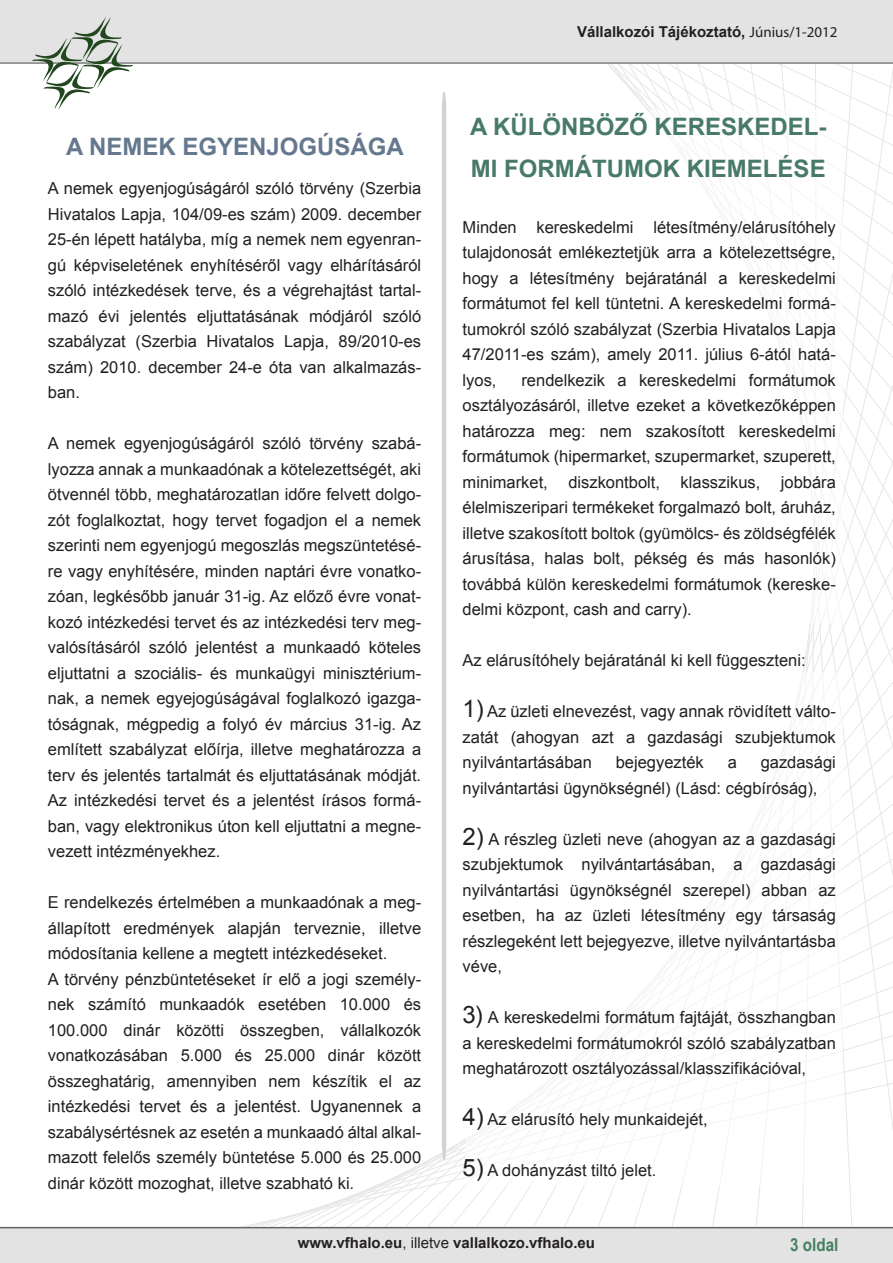
<style>
.page{position:relative;width:893px;height:1263px;background:#fff}
.page>*{position:absolute;margin:0;border:0;box-sizing:border-box;transform-origin:0 0}
.t1{font:700 24px/42px "Arial";color:#487a69}
.t2{font:700 24px "Arial";color:#65788d}
.t3{font:700 18px "Arial Narrow";color:#457f62}
.t4{font:16.5px/25.5px "Arial";color:#231f20;text-align:justify}
.t5{font:700 15px "Arial";color:#231f20}
.s1{font-family:"Myriad Pro";font-weight:400}
.s2{font-size:24px}
.s3{font-weight:400}
</style>
<div class="page">
<div style="left:0;top:1228px;width:893px;height:35px;background:#e2e3e2"></div>
<hr style="left:0;top:1227px;width:893px;height:1px;background:#626363">
<svg style="left:8px;top:1147px;width:885px;height:82px"></svg>
<svg style="left:446px;top:64px;width:447px;height:1029px"></svg>
<div style="left:0;top:0;width:893px;height:63px;background:#e2e3e2"></div>
<hr style="left:0;top:62px;width:893px;height:2px;background:#848484">
<svg style="left:32px;top:16px;width:101px;height:94px"></svg>
<div style="left:649px;top:110px;width:194px;height:513px;background:#fff"></div>
<div style="left:465px;top:672px;width:378px;height:514px;background:#fff"></div>
<hr style="left:442px;top:92px;width:4px;height:1068px;background:#d3d2d2">
<h1 class="t2" style="left:66px;top:131px;width:339px">A NEMEK EGYENJOGÚSÁGA</h1>
<p class="t4" style="left:48px;top:176px;width:375px">A nemek egyenjogúságáról szóló törvény (Szerbia Hivatalos Lapja, 104/09-es szám) 2009. december 25-én lépett hatályba, míg a nemek nem egyenran&shy;gú képviseletének enyhítéséről vagy elhárításáról szóló intézkedések terve, és a végrehajtást tartal&shy;mazó évi jelentés eljuttatásának módjáról szóló szabályzat (Szerbia Hivatalos Lapja, 89/2010-es szám) 2010. december 24-e óta van alkalmazás&shy;ban.</p>
<p class="t4" style="left:48px;top:431px;width:375px">A nemek egyenjogúságáról szóló törvény szabá&shy;lyozza annak a munkaadónak a kötelezettségét, aki ötvennél több, meghatározatlan időre felvett dolgo&shy;zót foglalkoztat, hogy tervet fogadjon el a nemek szerinti nem egyenjogú megoszlás megszüntetésé&shy;re vagy enyhítésére, minden naptári évre vonatko&shy;zóan, legkésőbb január 31-ig. Az előző évre vonat&shy;kozó intézkedési tervet és az intézkedési terv meg&shy;valósításáról szóló jelentést a munkaadó köteles eljuttatni a szociális- és munkaügyi minisztérium&shy;nak, a nemek egyejogúságával foglalkozó igazga&shy;tóságnak, mégpedig a folyó év március 31-ig. Az említett szabályzat előírja, illetve meghatározza a terv és jelentés tartalmát és eljuttatásának módját.<br>Az intézkedési tervet és a jelentést írásos formá&shy;ban, vagy elektronikus úton kell eljuttatni a megne&shy;vezett intézményekhez.</p>
<p class="t4" style="left:48px;top:890px;width:375px;text-align:left">E rendelkezés értelmében a munkaadónak a meg&shy;állapított eredmények alapján terveznie, illetve módosítania kellene a megtett intézkedéseket.<br>A törvény pénzbüntetéseket ír elő a jogi személy&shy;nek számító munkaadók esetében 10.000 és 100.000 dinár közötti összegben, vállalkozók vonatkozásában 5.000 és 25.000 dinár között összeghatárig, amennyiben nem készítik el az intézkedési tervet és a jelentést. Ugyanennek a szabálysértésnek az esetén a munkaadó által alkal&shy;mazott felelős személy büntetése 5.000 és 25.000 dinár között mozoghat, illetve szabható ki.</p>
<p class="t5" style="left:577px;top:22px;width:262px">Vállalkozói Tájékoztató, <span class="s1">Június/1-2012</span></p>
<h1 class="t1" style="left:470px;top:106px;width:358px">A KÜLÖNBÖZŐ KERESKEDEL-<br>MI FORMÁTUMOK KIEMELÉSE</h1>
<p class="t4" style="left:463px;top:214px;width:375px">Minden kereskedelmi létesítmény/elárusítóhely tulajdonosát emlékeztetjük arra a kötelezettségre, hogy a létesítmény bejáratánál a kereskedelmi formátumot fel kell tüntetni. A kereskedelmi formá&shy;tumokról szóló szabályzat (Szerbia Hivatalos Lapja 47/2011-es szám), amely 2011. július 6-ától hatá&shy;lyos,</p>
<p class="t4" style="left:463px;top:367px;width:375px;text-indent:59px">rendelkezik a kereskedelmi formátumok osztályozásáról, illetve ezeket a következőképpen határozza meg: nem szakosított kereskedelmi formátumok (hipermarket, szupermarket, szuperett, minimarket, diszkontbolt, klasszikus, jobbára élelmiszeripari termékeket forgalmazó bolt, áruház, illetve szakosított boltok (gyümölcs- és zöldségfélék árusítása, halas bolt, pékség és más hasonlók) továbbá külön kereskedelmi formátumok (kereske&shy;delmi központ, cash and carry).</p>
<p class="t4" style="left:463px;top:648px;width:344px">Az elárusítóhely bejáratánál ki kell függeszteni:</p>
<p class="t4" style="left:463px;top:699px;width:375px"><span class="s2">1)</span> Az üzleti elnevezést, vagy annak rövidített válto&shy;zatát (ahogyan azt a gazdasági szubjektumok nyilvántartásában</p>
<p class="t4" style="left:463px;top:750px;width:375px;text-indent:298px">gazdasági nyilvántartási ügynökségnél) (Lásd: cégbíróság),</p>
<p class="t4" style="left:463px;top:826px;width:375px"><span class="s2">2)</span> A részleg üzleti neve (ahogyan az a gazdasági szubjektumok nyilvántartásában, a gazdasági nyilvántartási ügynökségnél szerepel) abban az esetben, ha az üzleti létesítmény egy társaság részlegeként lett bejegyezve, illetve nyilvántartásba véve,</p>
<p class="t4" style="left:463px;top:1005px;width:375px"><span class="s2">3)</span> A kereskedelmi formátum fajtáját, összhangban a kereskedelmi formátumokról szóló szabályzatban meghatározott osztályozással/klasszifikációval,</p>
<p class="t4" style="left:463px;top:1107px;width:247px"><span class="s2">4)</span> Az elárusító hely munkaidejét,</p>
<p class="t4" style="left:463px;top:1158px;width:195px"><span class="s2">5)</span> A dohányzást tiltó jelet.</p>
<p class="t4" style="left:616px;top:750px;width:90px">bejegyezték</p>
<p class="t4" style="left:728px;top:750px;width:11px">a</p>
<p class="t5" style="left:298px;top:1233px;width:299px">www.vfhalo.eu<span class="s3">, illetve</span> vallalkozo.vfhalo.eu</p>
<p class="t3" style="left:790px;top:1230px;width:50px">3 oldal</p>
</div>
